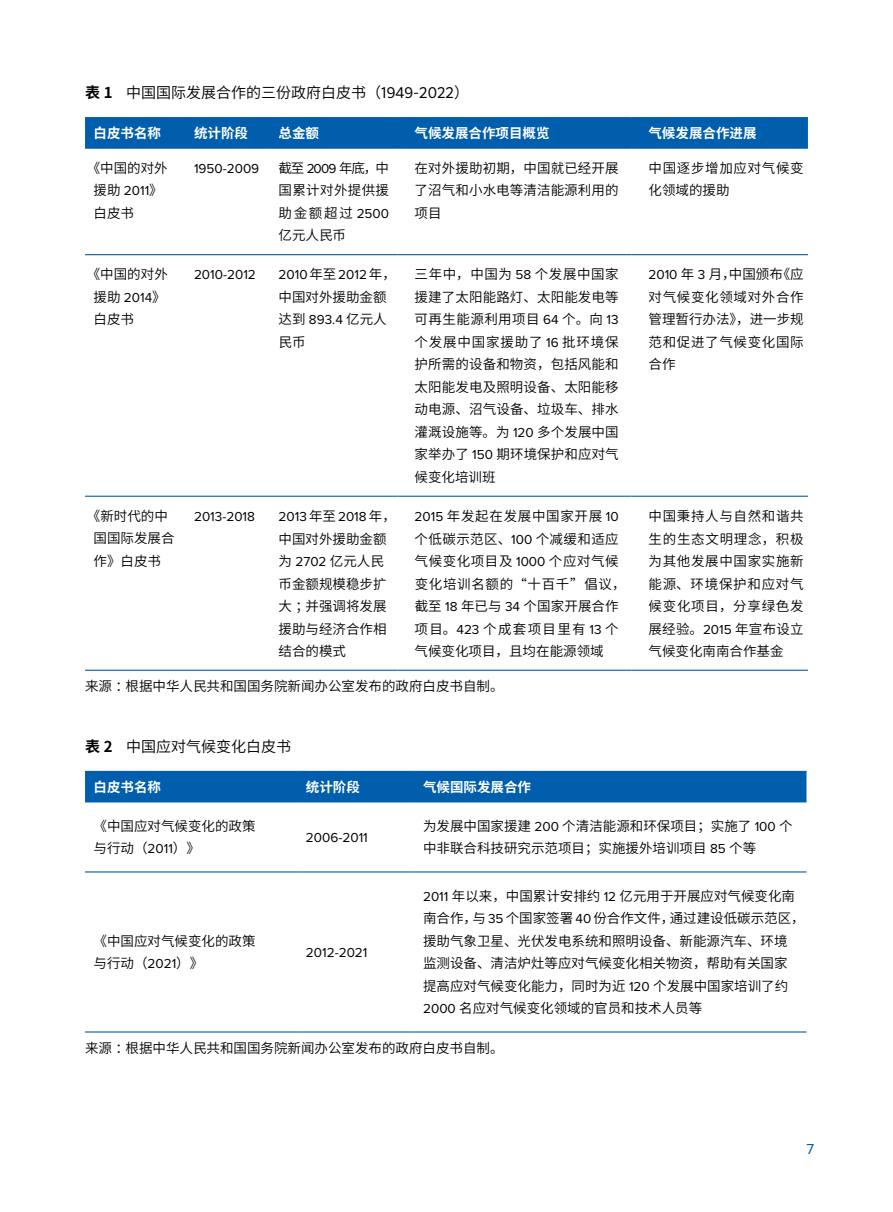
<style>
.page{position:relative;width:893px;height:1212px;background:#fff}
.page>*{position:absolute;margin:0;border:0;box-sizing:border-box;transform-origin:0 0}
.t1{font:15px "Source Han Sans CN";color:#000}
.t2{font:15px "Proxima Nova";color:#005eac}
.t3{font:13.5px/22.5px "Source Han Sans CN";color:#000;text-align:justify}
.t4{font:13.5px/22.5px "Source Han Sans CN";letter-spacing:.04em;color:#000}
.t5{font:13.5px "Proxima Nova";color:#000}
.t6{font:700 13.5px "Source Han Sans CN";color:#fff}
.t7{font:13.5px/22.5px "Source Han Sans CN";letter-spacing:.05em;color:#000}
.s1{font-weight:700}
.s2{font-family:"Sero OT"}
.s3{font-family:"Source Han Sans CN"}
.s4{font-family:"Proxima Nova"}
</style>
<div class="page">
<div style="left:85px;top:118px;width:723px;height:30px;background:#005eac"></div>
<hr style="left:85px;top:117px;width:109px;height:1px;background:#005eac">
<hr style="left:194px;top:117px;width:76px;height:1px;background:#005eac">
<hr style="left:270px;top:117px;width:128px;height:1px;background:#005eac">
<hr style="left:398px;top:117px;width:233px;height:1px;background:#005eac">
<hr style="left:631px;top:117px;width:177px;height:1px;background:#005eac">
<hr style="left:85px;top:148px;width:109px;height:1px;background:#005eac">
<hr style="left:194px;top:148px;width:76px;height:1px;background:#005eac">
<hr style="left:270px;top:148px;width:128px;height:1px;background:#005eac">
<hr style="left:398px;top:148px;width:233px;height:1px;background:#005eac">
<hr style="left:631px;top:148px;width:177px;height:1px;background:#005eac">
<hr style="left:85px;top:254px;width:109px;height:1px;background:#005eac">
<hr style="left:194px;top:254px;width:76px;height:1px;background:#005eac">
<hr style="left:270px;top:254px;width:128px;height:1px;background:#005eac">
<hr style="left:398px;top:254px;width:233px;height:1px;background:#005eac">
<hr style="left:631px;top:254px;width:177px;height:1px;background:#005eac">
<hr style="left:85px;top:496px;width:109px;height:1px;background:#005eac">
<hr style="left:194px;top:496px;width:76px;height:1px;background:#005eac">
<hr style="left:270px;top:496px;width:128px;height:1px;background:#005eac">
<hr style="left:398px;top:496px;width:233px;height:1px;background:#005eac">
<hr style="left:631px;top:496px;width:177px;height:1px;background:#005eac">
<hr style="left:85px;top:670px;width:109px;height:1px;background:#005eac">
<hr style="left:194px;top:670px;width:76px;height:1px;background:#005eac">
<hr style="left:270px;top:670px;width:128px;height:1px;background:#005eac">
<hr style="left:398px;top:670px;width:233px;height:1px;background:#005eac">
<hr style="left:631px;top:670px;width:177px;height:1px;background:#005eac">
<div style="left:85px;top:772px;width:721px;height:29px;background:#005eac"></div>
<hr style="left:85px;top:771px;width:212px;height:1px;background:#005eac">
<hr style="left:297px;top:771px;width:118px;height:1px;background:#005eac">
<hr style="left:415px;top:771px;width:391px;height:1px;background:#005eac">
<hr style="left:85px;top:801px;width:212px;height:1px;background:#005eac">
<hr style="left:297px;top:801px;width:118px;height:1px;background:#005eac">
<hr style="left:415px;top:801px;width:391px;height:1px;background:#005eac">
<hr style="left:85px;top:871px;width:212px;height:1px;background:#005eac">
<hr style="left:297px;top:871px;width:118px;height:1px;background:#005eac">
<hr style="left:415px;top:871px;width:391px;height:1px;background:#005eac">
<hr style="left:85px;top:1031px;width:212px;height:1px;background:#005eac">
<hr style="left:297px;top:1031px;width:118px;height:1px;background:#005eac">
<hr style="left:415px;top:1031px;width:391px;height:1px;background:#005eac">
<p class="t1" style="left:85px;top:84px;width:385px"><span class="s1">表 1</span> 中国国际发展合作的三份政府白皮书（<span class="s2">1949-2022</span>）</p>
<p class="t6" style="left:94px;top:125px;width:69px">白皮书名称</p>
<p class="t6" style="left:194px;top:125px;width:55px">统计阶段</p>
<p class="t6" style="left:279px;top:125px;width:42px">总金额</p>
<p class="t6" style="left:415px;top:125px;width:136px">气候发展合作项目概览</p>
<p class="t6" style="left:648px;top:125px;width:109px">气候发展合作进展</p>
<p class="t3" style="left:87px;top:157px;width:83px">《中国的对外</p>
<p class="t5" style="left:94px;top:185px;width:71px"><span class="s3">援助</span> 2011<span class="s3">》</span></p>
<p class="t3" style="left:94px;top:202px;width:42px">白皮书</p>
<p class="t5" style="left:194px;top:162px;width:67px">1950-2009</p>
<p class="t3" style="left:279px;top:157px;width:112px">截至 <span class="s4">2009</span> 年底，中国累计对外提供援助金额超过 <span class="s4">2500</span>亿元人民币</p>
<p class="t3" style="left:415px;top:157px;width:206px">在对外援助初期，中国就已经开展了沼气和小水电等清洁能源利用的项目</p>
<p class="t7" style="left:648px;top:157px;width:157px">中国逐步增加应对气候变化领域的援助</p>
<p class="t3" style="left:87px;top:263px;width:82px">《中国的对外</p>
<p class="t5" style="left:94px;top:291px;width:74px"><span class="s3">援助</span> 2014<span class="s3">》</span></p>
<p class="t3" style="left:94px;top:308px;width:42px">白皮书</p>
<p class="t5" style="left:194px;top:269px;width:63px">2010-2012</p>
<p class="t5" style="left:279px;top:269px;width:119px">2010<span class="s3">年至</span>2012<span class="s3">年，</span></p>
<p class="t3" style="left:279px;top:286px;width:110px">中国对外援助金额达到 <span class="s4">893.4</span> 亿元人民币</p>
<p class="t3" style="left:415px;top:263px;width:206px">三年中，中国为 <span class="s4">58</span> 个发展中国家援建了太阳能路灯、太阳能发电等可再生能源利用项目 <span class="s4">64</span> 个。向 <span class="s4">13</span>个发展中国家援助了 <span class="s4">16</span> 批环境保护所需的设备和物资，包括风能和太阳能发电及照明设备、太阳能移动电源、沼气设备、垃圾车、排水灌溉设施等。为 <span class="s4">120</span> 多个发展中国家举办了 <span class="s4">150</span> 期环境保护和应对气候变化培训班</p>
<p class="t3" style="left:648px;top:263px;width:157px"><span class="s4">2010</span> 年 <span class="s4">3</span> 月，中国颁布《应对气候变化领域对外合作管理暂行办法》，进一步规范和促进了气候变化国际合作</p>
<p class="t3" style="left:87px;top:505px;width:89px;text-align:center">《新时代的中国国际发展合作》白皮书</p>
<p class="t5" style="left:194px;top:510px;width:62px">2013-2018</p>
<p class="t5" style="left:279px;top:510px;width:119px">2013 <span class="s3">年至</span> 2018 <span class="s3">年，</span></p>
<p class="t4" style="left:415px;top:505px;width:212px"><span class="s4">2015</span> 年发起在发展中国家开展 <span class="s4">10</span>个低碳示范区、<span class="s4">100</span> 个减缓和适应气候变化项目及 <span class="s4">1000</span> 个应对气候变化培训名额的“十百千”倡议，截至 <span class="s4">18</span> 年已与 <span class="s4">34</span> 个国家开展合作项目。<span class="s4">423</span> 个成套项目里有 <span class="s4">13</span> 个气候变化项目，且均在能源领域</p>
<p class="t3" style="left:648px;top:505px;width:157px">中国秉持人与自然和谐共生的生态文明理念，积极为其他发展中国家实施新能源、环境保护和应对气候变化项目，分享绿色发展经验。<span class="s4">2015</span> 年宣布设立气候变化南南合作基金</p>
<p class="t3" style="left:85px;top:675px;width:420px">来源：根据中华人民共和国国务院新闻办公室发布的政府白皮书自制。</p>
<p class="t3" style="left:279px;top:528px;width:109px;text-align:left">中国对外援助金额为 <span class="s4">2702</span> 亿元人民币金额规模稳步扩大；并强调将发展援助与经济合作相结合的模式</p>
<p class="t1" style="left:85px;top:738px;width:208px"><span class="s1">表 2</span> 中国应对气候变化白皮书</p>
<p class="t6" style="left:94px;top:779px;width:69px">白皮书名称</p>
<p class="t6" style="left:306px;top:779px;width:55px">统计阶段</p>
<p class="t6" style="left:423px;top:779px;width:109px">气候国际发展合作</p>
<p class="t3" style="left:94px;top:815px;width:163px">《中国应对气候变化的政策与行动（<span class="s4">2011</span>）》</p>
<p class="t3" style="left:423px;top:815px;width:371px">为发展中国家援建 <span class="s4">200</span> 个清洁能源和环保项目；实施了 <span class="s4">100</span> 个中非联合科技研究示范项目；实施援外培训项目 <span class="s4">85</span> 个等</p>
<p class="t5" style="left:306px;top:831px;width:63px">2006-2011</p>
<p class="t3" style="left:423px;top:885px;width:383px;text-align:left"><span class="s4">2011</span> 年以来，中国累计安排约 <span class="s4">12</span> 亿元用于开展应对气候变化南南合作，与 <span class="s4">35</span> 个国家签署 <span class="s4">40</span> 份合作文件，通过建设低碳示范区，援助气象卫星、光伏发电系统和照明设备、新能源汽车、环境<br>监测设备、清洁炉灶等应对气候变化相关物资，帮助有关国家<br>提高应对气候变化能力，同时为近 <span class="s4">120</span> 个发展中国家培训了约<br><span class="s4">2000</span> 名应对气候变化领域的官员和技术人员等</p>
<p class="t3" style="left:85px;top:1037px;width:420px">来源：根据中华人民共和国国务院新闻办公室发布的政府白皮书自制。</p>
<p class="t3" style="left:94px;top:930px;width:163px">《中国应对气候变化的政策与行动（<span class="s4">2021</span>）》</p>
<p class="t5" style="left:306px;top:946px;width:63px">2012-2021</p>
<p class="t2" style="left:807px;top:1142px;width:9px">7</p>
</div>
